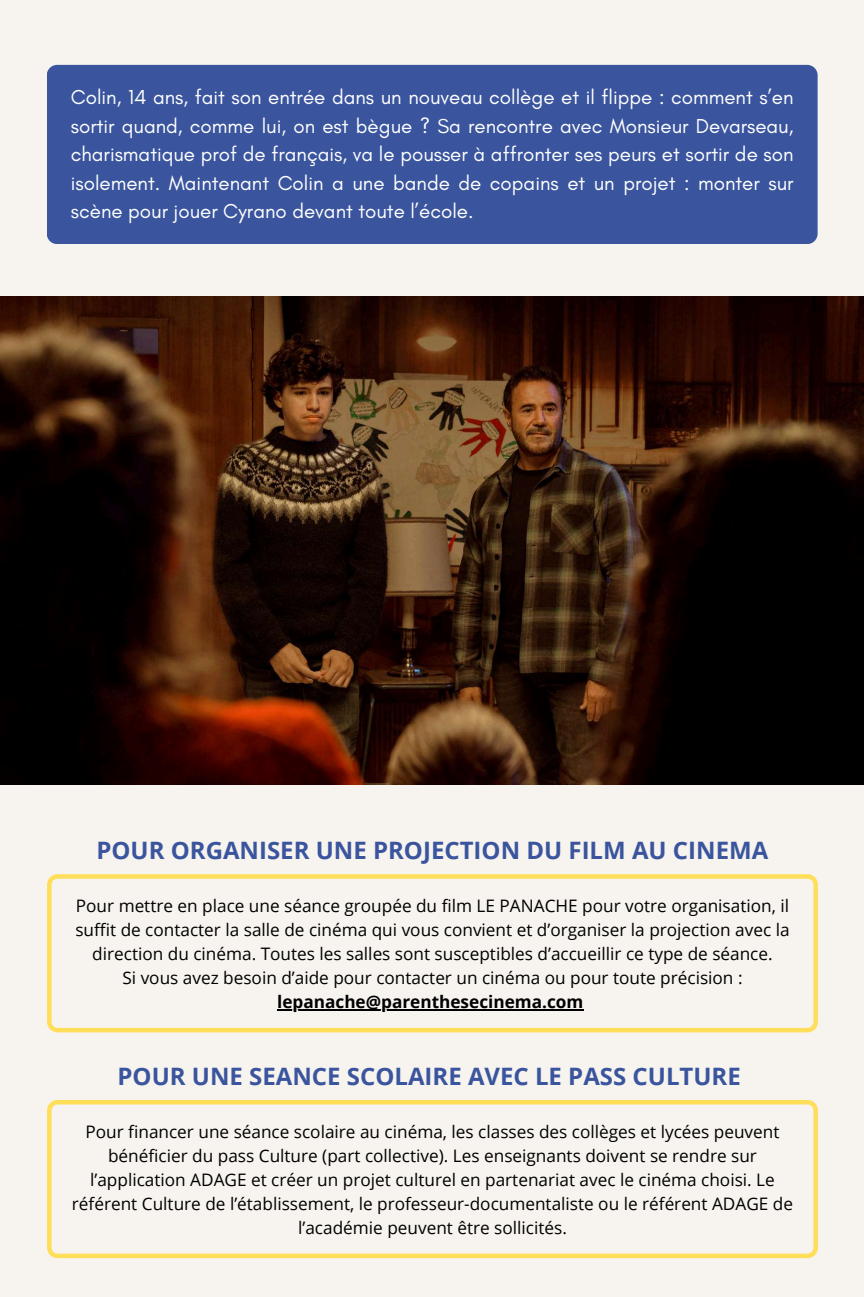
<style>
.page{position:relative;width:864px;height:1297px;background:#fff}
.page>*{position:absolute;margin:0;border:0;box-sizing:border-box;transform-origin:0 0}
.t1{font:700 24px "Open Sans";color:#3a559e}
.t2{font:20.5px/28.5px "Glacial Indifference";color:#fff;text-align:justify}
.t3{font:17.2px/24px "Open Sans";color:#000;text-align:center}
.t4{font:700 17.2px "Open Sans";color:#000}
</style>
<div class="page">
<div style="left:0;top:0;width:864px;height:1296px;background:#f7f3ee"></div>
<img style="left:0;top:296px;width:864px;height:488px">
<div style="left:47px;top:65px;width:771px;height:179px;background:#3a559e"></div>
<svg style="left:47px;top:874px;width:771px;height:158px"></svg>
<hr style="left:277px;top:1009px;width:306px;height:1px;background:#000">
<svg style="left:47px;top:1100px;width:771px;height:157px"></svg>
<p class="t2" style="left:71px;top:83px;width:724px">Colin, 14 ans, fait son entrée dans un nouveau collège et il flippe : comment s’en sortir quand, comme lui, on est bègue ? Sa rencontre avec Monsieur Devarseau, charismatique prof de français, va le pousser à affronter ses peurs et sortir de son isolement. Maintenant Colin a une bande de copains et un projet : monter sur scène pour jouer Cyrano devant toute l’école.</p>
<h1 class="t1" style="left:96px;top:833px;width:673px">POUR ORGANISER UNE PROJECTION DU FILM AU CINEMA</h1>
<p class="t3" style="left:75px;top:893px;width:716px">Pour mettre en place une séance groupée du film LE PANACHE pour votre organisation, il suffit de contacter la salle de cinéma qui vous convient et d’organiser la projection avec la direction du cinéma. Toutes les salles sont susceptibles d’accueillir ce type de séance.<br>Si vous avez besoin d’aide pour contacter un cinéma ou pour toute précision :</p>
<p class="t4" style="left:277px;top:989px;width:308px">lepanache@parenthesecinema.com</p>
<h1 class="t1" style="left:118px;top:1058px;width:625px">POUR UNE SEANCE SCOLAIRE AVEC LE PASS CULTURE</h1>
<p class="t3" style="left:72px;top:1118px;width:723px">Pour financer une séance scolaire au cinéma, les classes des collèges et lycées peuvent bénéficier du pass Culture (part collective). Les enseignants doivent se rendre sur l’application ADAGE et créer un projet culturel en partenariat avec le cinéma choisi. Le référent Culture de l’établissement, le professeur-documentaliste ou le référent ADAGE de l’académie peuvent être sollicités.</p>
</div>
